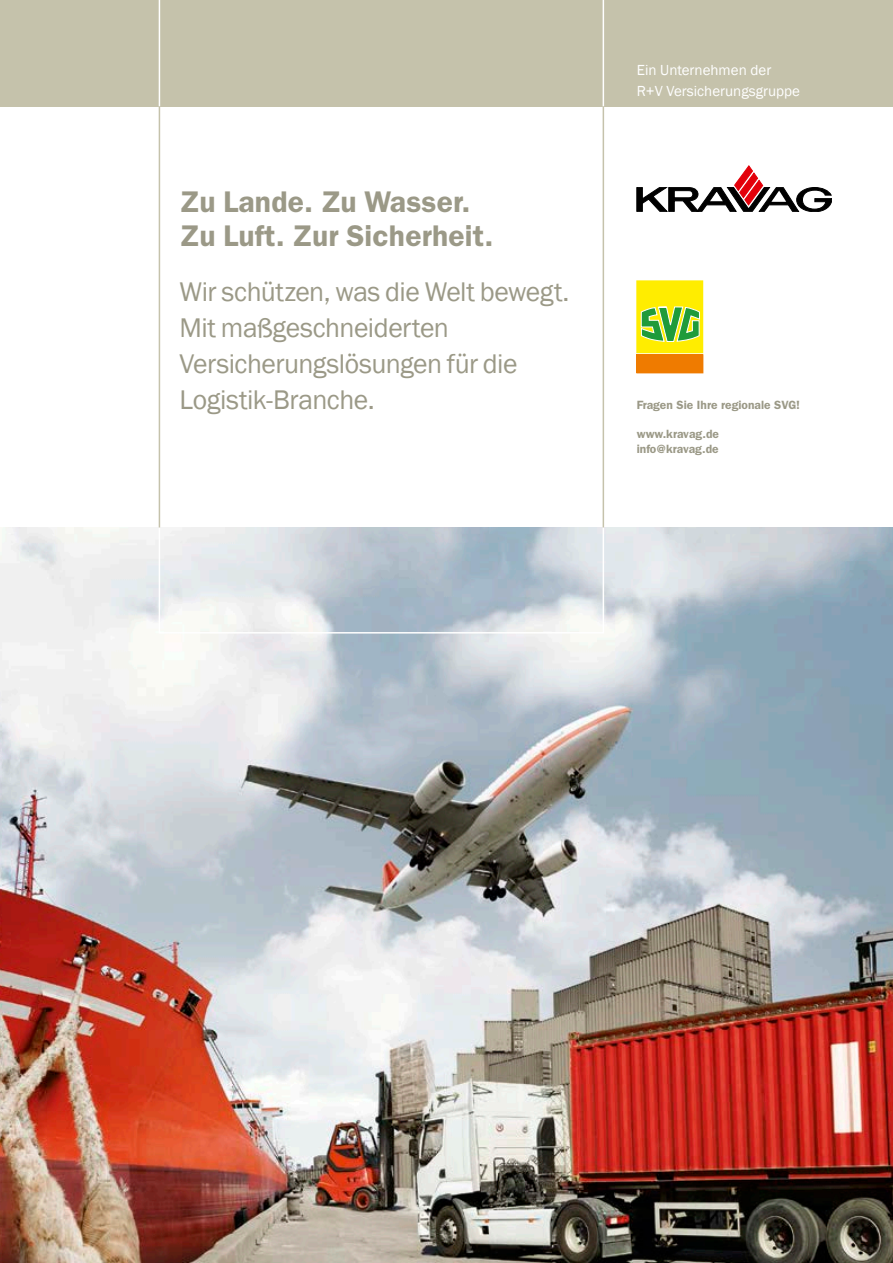
<style>
.page{position:relative;width:893px;height:1263px;background:#fff}
.page>*{position:absolute;margin:0;border:0;box-sizing:border-box;transform-origin:0 0}
.t1{font:600 30px/34.5px "Franklin Gothic";letter-spacing:.005em;color:#9b9987}
.t2{font:27.75px/36px "Franklin Gothic";letter-spacing:-.02em;color:#9b9987}
.t3{font:15px/21px "Franklin Gothic";color:#fff}
.t4{font:600 12px/14.4px "Franklin Gothic";color:#9b9987}
</style>
<div class="page">
<img style="left:0;top:527px;width:893px;height:736px">
<div style="left:159px;top:521px;width:445px;height:112px;border:2px solid #fff"></div>
<div style="left:0;top:0;width:893px;height:106px;background:#c5c2ab"></div>
<hr style="left:159px;top:0;width:1px;height:106px;background:#fff">
<hr style="left:603px;top:0;width:1px;height:106px;background:#fff">
<hr style="left:159px;top:106px;width:1px;height:421px;background:#c5c2ab">
<hr style="left:603px;top:106px;width:1px;height:421px;background:#c5c2ab">
<svg style="left:637px;top:166px;width:195px;height:46px"></svg>
<div style="left:637px;top:281px;width:66px;height:72px;background:#ffed00"></div>
<div style="left:637px;top:355px;width:66px;height:18px;background:#ef7b00"></div>
<svg style="left:641px;top:306px;width:59px;height:36px"></svg>
<p class="t1" style="left:180px;top:184px;width:315px">Zu Lande. Zu Wasser.<br>Zu Luft. Zur Sicherheit.</p>
<p class="t2" style="left:180px;top:275px;width:391px">Wir schützen, was die Welt bewegt.<br>Mit maßgeschneiderten<br>Versicherungslösungen für die<br>Logistik-Branche.</p>
<p class="t3" style="left:637px;top:60px;width:165px">Ein Unternehmen der<br>R+V Versicherungsgruppe</p>
<p class="t4" style="left:637px;top:398px;width:165px">Fragen Sie Ihre regionale SVG!</p>
<p class="t4" style="left:637px;top:427px;width:84px">www.kravag.de info@kravag.de</p>
</div>
